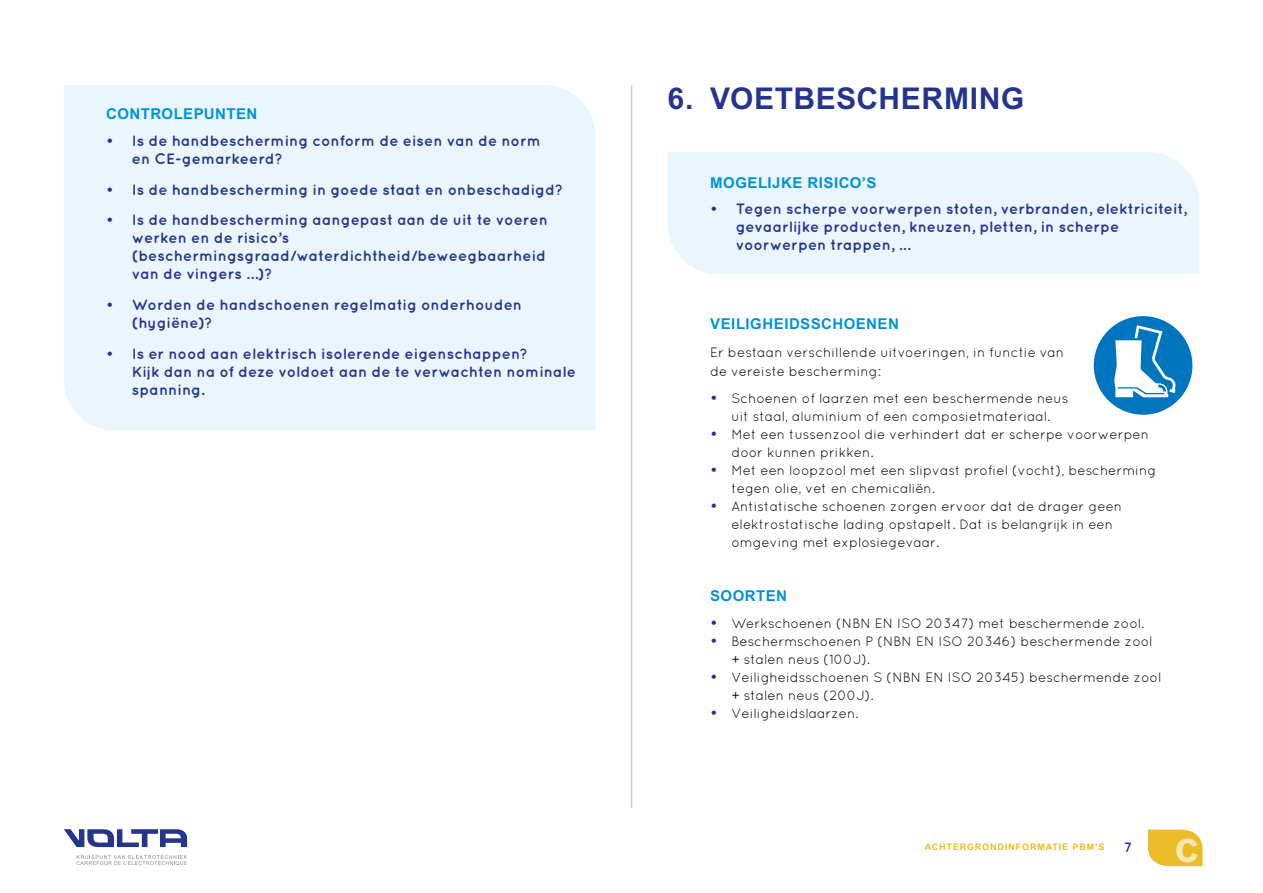
<style>
.page{position:relative;width:1263px;height:893px;background:#fff}
.page>*{position:absolute;margin:0;border:0;box-sizing:border-box;transform-origin:0 0}
._01_Hoofdtitel{font:700 30px "Arial";letter-spacing:.02em;color:#26358c}
.t1{font:700 15px/18px "Quicksand";letter-spacing:.005em;color:#26358c}
._02_Ondertitel{font:700 15px "Arial";letter-spacing:.03em;color:#0092d8}
._03_body{font:13.5px/18px "Quicksand";color:#000}
.t2{font:700 13.5px "Quicksand";color:#26358c}
.t3{font:700 9px "Arial";letter-spacing:.1em;color:#eabd27}
.s1{font-weight:700;font-size:15px;color:#26358c}
</style>
<div class="page">
<svg style="left:1148px;top:830px;width:54px;height:36px;background:#edc648"></svg>
<hr style="left:631px;top:85px;width:1px;height:723px;background:#d0d0d0">
<div style="left:64px;top:85px;width:531px;height:346px;background:#eaf6fe"></div>
<div style="left:668px;top:152px;width:531px;height:122px;background:#eaf6fe"></div>
<svg style="left:77px;top:855px;width:110px;height:10px"></svg>
<svg style="left:64px;top:829px;width:123px;height:18px"></svg>
<div style="left:1094px;top:316px;width:98px;height:99px;background:#0075bf;border-radius:50%"></div>
<svg style="left:1114px;top:325px;width:62px;height:72px"></svg>
<p class="_02_Ondertitel" style="left:106px;top:105px;width:153px">CONTROLEPUNTEN</p>
<p class="t1" style="left:132px;top:131px;width:411px;text-indent:-26px">• Is de handbescherming conform de eisen van de norm en CE-gemarkeerd?</p>
<p class="t1" style="left:106px;top:180px;width:458px">• Is de handbescherming in goede staat en onbeschadigd?</p>
<p class="t1" style="left:132px;top:211px;width:418px;text-indent:-26px">• Is de handbescherming aangepast aan de uit te voeren werken en de risico’s (beschermingsgraad/waterdichtheid/beweegbaarheid van de vingers …)?</p>
<p class="t1" style="left:132px;top:295px;width:392px;text-indent:-26px">• Worden de handschoenen regelmatig onderhouden (hygiëne)?</p>
<p class="t1" style="left:132px;top:344px;width:446px;text-indent:-26px">• Is er nood aan elektrisch isolerende eigenschappen?<br>Kijk dan na of deze voldoet aan de te verwachten nominale spanning.</p>
<p class="_01_Hoofdtitel" style="left:668px;top:81px;width:358px">6. VOETBESCHERMING</p>
<p class="_02_Ondertitel" style="left:710px;top:173px;width:168px">MOGELIJKE RISICO’S</p>
<p class="t1" style="left:736px;top:199px;width:453px;text-indent:-26px">• Tegen scherpe voorwerpen stoten, verbranden, elektriciteit, gevaarlijke producten, kneuzen, pletten, in scherpe voorwerpen trappen, ...</p>
<p class="_02_Ondertitel" style="left:710px;top:315px;width:190px">VEILIGHEIDSSCHOENEN</p>
<p class="_03_body" style="left:710px;top:342px;width:355px;line-height:19.5px">Er bestaan verschillende uitvoeringen, in functie van de vereiste bescherming:</p>
<p class="_03_body" style="left:710px;top:389px;width:360px;text-align:center"><span class="s1">•</span> Schoenen of laarzen met een beschermende neus uit staal, aluminium of een composietmateriaal.</p>
<p class="_03_body" style="left:731px;top:425px;width:419px;text-indent:-21px"><span class="s1">•</span> Met een tussenzool die verhindert dat er scherpe voorwerpen door kunnen prikken.</p>
<p class="_03_body" style="left:731px;top:461px;width:426px;text-indent:-21px"><span class="s1">•</span> Met een loopzool met een slipvast profiel (vocht), bescherming tegen olie, vet en chemicaliën.</p>
<p class="_03_body" style="left:731px;top:497px;width:392px;text-indent:-21px"><span class="s1">•</span> Antistatische schoenen zorgen ervoor dat de drager geen elektrostatische lading opstapelt. Dat is belangrijk in een omgeving met explosiegevaar.</p>
<p class="_02_Ondertitel" style="left:710px;top:587px;width:78px">SOORTEN</p>
<p class="_03_body" style="left:710px;top:614px;width:436px"><span class="s1">•</span> Werkschoenen (NBN EN ISO 20347) met beschermende zool.</p>
<p class="_03_body" style="left:731px;top:632px;width:423px;text-indent:-21px"><span class="s1">•</span> Beschermschoenen P (NBN EN ISO 20346) beschermende zool + stalen neus (100J).</p>
<p class="_03_body" style="left:731px;top:668px;width:431px;text-indent:-21px"><span class="s1">•</span> Veiligheidsschoenen S (NBN EN ISO 20345) beschermende zool + stalen neus (200J).</p>
<p class="_03_body" style="left:710px;top:704px;width:150px"><span class="s1">•</span> Veiligheidslaarzen.</p>
<p class="t3" style="left:925px;top:841px;width:181px">ACHTERGRONDINFORMATIE PBM’S</p>
<p class="t2" style="left:1124px;top:839px;width:9px">7</p>
</div>
